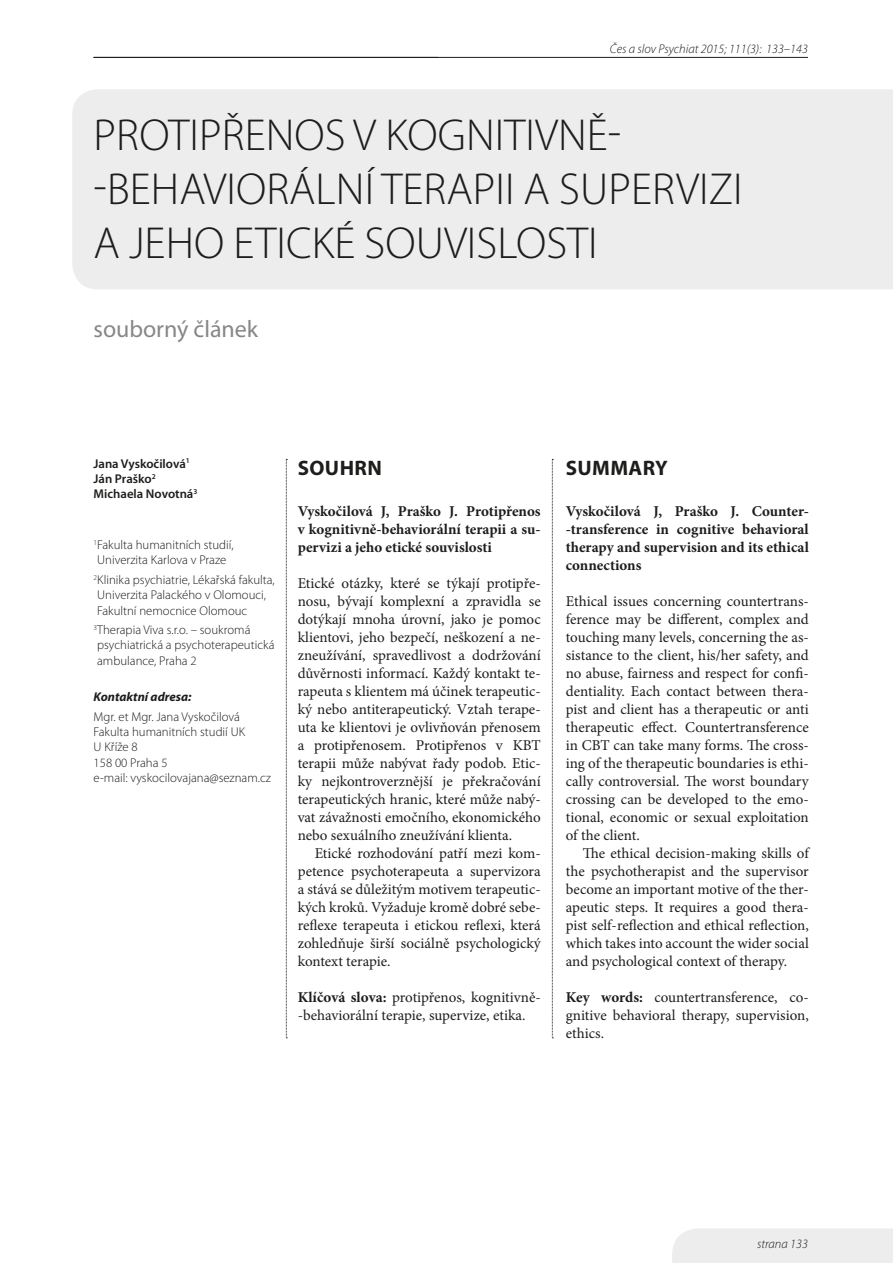
<style>
.page{position:relative;width:893px;height:1263px;background:#fff}
.page>*{position:absolute;margin:0;border:0;box-sizing:border-box;transform-origin:0 0}
.t1{font:300 45px/54px "Myriad Pro";color:#1d1d1b}
.t2{font:24px "Myriad Pro";color:#878787}
.t3{font:700 21px "Myriad Pro";letter-spacing:.02em;color:#1d1d1b}
.t4{font:15px/18px "Minion Pro";color:#1d1d1b;text-align:justify}
.t5{font:700 15px/18px "Minion Pro";color:#1d1d1b;text-align:justify}
.t6{font:300 12.75px/15.3px "Myriad Pro";color:#1d1d1b}
.t7{font:italic 300 12.75px "Myriad Pro";color:#1d1d1b}
.t8{font:600 12.75px/15.3px "Myriad Pro";color:#1d1d1b}
.t9{font:italic 700 12.75px "Myriad Pro";color:#1d1d1b}
.s1{font-weight:700}
</style>
<div class="page">
<hr style="left:94px;top:57px;width:714px;height:1px;background:#1d1d1b">
<div style="left:672px;top:1228px;width:221px;height:35px;background:#ededed"></div>
<div style="left:72px;top:89px;width:821px;height:200px;background:#ededed"></div>
<svg style="left:286px;top:459px;width:1px;height:579px"></svg>
<svg style="left:552px;top:459px;width:1px;height:579px"></svg>
<p class="t7" style="left:610px;top:42px;width:199px">Čes a slov Psychiat 2015; 111(3): 133–143</p>
<h1 class="t1" style="left:94px;top:109px;width:282px">Protipřenos vko</h1>
<h1 class="t1" style="left:94px;top:109px;width:651px;text-indent:344px">gnitivně--behaviorální terapii a supervizi a j eho etické souvislosti</h1>
<h2 class="t2" style="left:94px;top:314px;width:166px">souborný článek</h2>
<p class="t8" style="left:94px;top:455px;width:105px">Jana Vyskočilová<sup>1<br></sup>Ján Praško<sup>2<br></sup>Michaela Novotná<sup>3</sup></p>
<p class="t6" style="left:94px;top:537px;width:142px"><sup>1</sup>Fakulta humanitních studií,<br>Univerzita Karlova v Praze</p>
<p class="t6" style="left:94px;top:572px;width:183px"><sup>2</sup>Klinika psychiatrie, Lékařská fakulta,<br>Univerzita Palackého v Olomouci,<br>Fakultní nemocnice Olomouc</p>
<p class="t6" style="left:94px;top:622px;width:182px"><sup>3</sup>Therapia Viva s.r.o. – soukromá psychiatrická a psychoterapeutická ambulance, Praha 2</p>
<p class="t9" style="left:94px;top:689px;width:100px">Kontaktní adresa:</p>
<p class="t6" style="left:94px;top:709px;width:179px">Mgr. et Mgr. Jana Vyskočilová<br>Fakulta humanitních studií UK<br>U Kříže 8<br>158 00 Praha 5<br>e-mail: vyskocilovajana@seznam.cz</p>
<h3 class="t3" style="left:298px;top:454px;width:86px">SOUHRN</h3>
<p class="t5" style="left:298px;top:502px;width:244px">Vyskočilová J, Praško J. Protipřenos v kognitivně-behaviorální terapii a su&shy;pervizi a jeho etické souvislosti</p>
<p class="t4" style="left:298px;top:574px;width:245px">Etické otázky, které se týkají protipře&shy;nosu, bývají komplexní a zpravidla se dotýkají mnoha úrovní, jako je pomoc klientovi, jeho bezpečí, neškození a ne&shy;zneužívání, spravedlivost a dodržování důvěrnosti informací. Každý kontakt te&shy;rapeuta s klientem má účinek terapeutic&shy;ký nebo antiterapeutický. Vztah terape&shy;uta ke klientovi je ovlivňován přenosem a protipřenosem. Protipřenos v KBT terapii může nabývat řady podob. Etic&shy;ky nejkontroverznější je překračování terapeutických hranic, které může nabý&shy;vat závažnosti emočního, ekonomického nebo sexuálního zneužívání klienta.</p>
<p class="t4" style="left:298px;top:844px;width:245px;text-indent:17px">Etické rozhodování patří mezi kom&shy;petence psychoterapeuta a supervizora a stává se důležitým motivem terapeutic&shy;kých kroků. Vyžaduje kromě dobré sebe&shy;reflexe terapeuta i etickou reflexi, která zohledňuje širší sociálně psychologický kontext terapie.</p>
<p class="t4" style="left:298px;top:988px;width:245px"><span class="s1">Klíčová slova:</span> protipřenos, kognitivně--behaviorální terapie, supervize, etika.</p>
<h3 class="t3" style="left:566px;top:454px;width:104px">SUMMARY</h3>
<p class="t5" style="left:566px;top:502px;width:245px">Vyskočilová J, Praško J. Counter--transference in cognitive behavioral therapy and supervision and its ethical connections</p>
<p class="t4" style="left:566px;top:592px;width:245px">Ethical issues concerning countertrans&shy;ference may be different, complex and touching many levels, concerning the as&shy;sistance to the client, his/her safety, and no abuse, fairness and respect for confi&shy;dentiality. Each contact between thera&shy;pist and client has a therapeutic or anti therapeutic effect. Countertransference in CBT can take many forms. The cross&shy;ing of the therapeutic boundaries is ethi&shy;cally controversial. The worst boundary crossing can be developed to the emo&shy;tional, economic or sexual exploitation of the client.</p>
<p class="t4" style="left:566px;top:844px;width:245px;text-indent:17px">The ethical decision-making skills of the psychotherapist and the supervisor become an important motive of the ther&shy;apeutic steps. It requires a good thera&shy;pist self-reflection and ethical reflection, which takes into account the wider social and psychological context of therapy.</p>
<p class="t4" style="left:566px;top:988px;width:245px"><span class="s1">Key words:</span> countertransference, co&shy;gnitive behavioral therapy, supervision, ethics.</p>
<p class="t7" style="left:757px;top:1237px;width:52px">strana 133</p>
</div>
